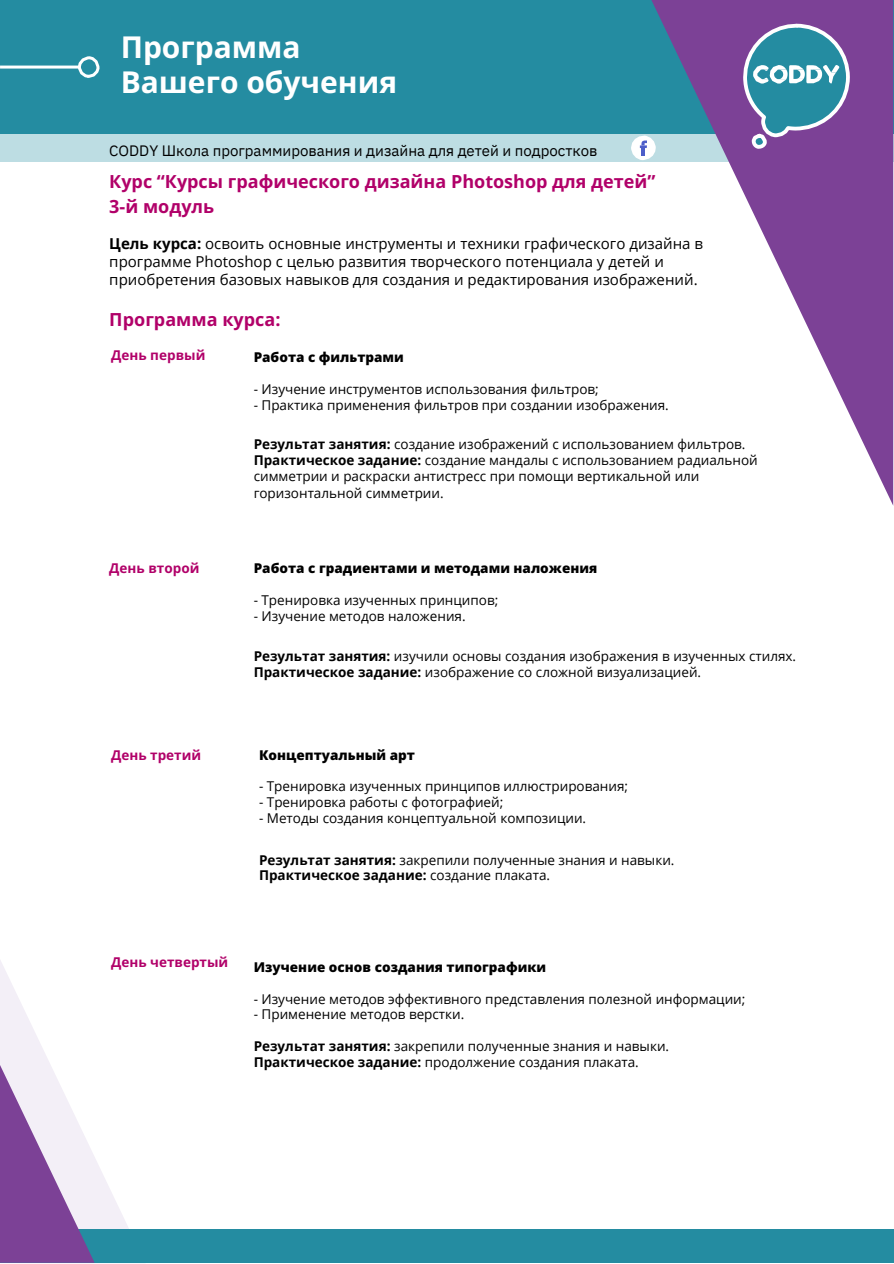
<style>
.page{position:relative;width:894px;height:1264px;background:#fff}
.page>*{position:absolute;margin:0;border:0;box-sizing:border-box;transform-origin:0 0}
.t1{font:700 30px/34.8px "Open Sans";color:#fff}
.t2{font:700 18px/24.8px "Open Sans";color:#b10069}
.t3{font:15px/18px "Open Sans";color:#000}
.t4{font:15px "IBM Plex Sans";color:#000}
.t5{font:13.5px "Open Sans";color:#000}
.t6{font:800 13.5px "Open Sans";color:#000}
.t7{font:700 13.5px "Open Sans";color:#b10069}
.t8{font:700 13.5px "Open Sans";color:#000}
.s1{font-weight:700}
.s2{font-weight:400}
</style>
<div class="page">
<div style="left:0;top:0;width:893px;height:134px;background:#248ca1"></div>
<div style="left:0;top:134px;width:893px;height:28px;background:#bddde3"></div>
<svg style="left:651px;top:0;width:242px;height:505px"></svg>
<hr style="left:0;top:66px;width:79px;height:3px;background:#fff">
<svg style="left:76px;top:56px;width:24px;height:22px"></svg>
<svg style="left:741px;top:22px;width:110px;height:129px"></svg>
<svg style="left:631px;top:135px;width:24px;height:25px"></svg>
<div style="left:0;top:1229px;width:893px;height:32px;background:#248ca1"></div>
<svg style="left:0;top:960px;width:146px;height:303px"></svg>
<p class="t1" style="left:121px;top:29px;width:278px">Программа<br>Вашего обучения</p>
<h4 class="t4" style="left:109px;top:141px;width:489px">CODDY Школа программирования и дизайна для детей и подростков</h4>
<p class="t2" style="left:109px;top:169px;width:547px">Курс “Курсы графического дизайна Photoshop для детей”<br>3-й модуль</p>
<p class="t3" style="left:109px;top:234px;width:595px"><span class="s1">Цель курса:</span> освоить основные инструменты и техники графического дизайна в программе Photoshop с целью развития творческого потенциала у детей и приобретения базовых навыков для создания и редактирования изображений.</p>
<h4 class="t2" style="left:109px;top:307px;width:173px">Программа курса:</h4>
<h3 class="t7" style="left:111px;top:345px;width:96px">День первый</h3>
<h4 class="t6" style="left:253px;top:348px;width:152px">Работа с фильтрами</h4>
<p class="t5" style="left:253px;top:380px;width:346px">- Изучение инструментов использования фильтров;</p>
<p class="t5" style="left:253px;top:396px;width:416px">- Практика применения фильтров при создании изображения.</p>
<p class="t5" style="left:253px;top:435px;width:493px"><span class="s1">Результат занятия:</span> создание изображений с использованием фильтров.</p>
<p class="t5" style="left:253px;top:451px;width:505px"><span class="s1">Практическое задание:</span> создание мандалы с использованием радиальной</p>
<p class="t5" style="left:253px;top:467px;width:447px">симметрии и раскраски антистресс при помощи вертикальной или</p>
<p class="t5" style="left:253px;top:483px;width:191px">горизонтальной симметрии.</p>
<h1 class="t7" style="left:109px;top:559px;width:92px">День второй</h1>
<p class="t6" style="left:253px;top:559px;width:345px">Работа с градиентами и методами наложения</p>
<p class="t5" style="left:253px;top:590px;width:246px">- Тренировка изученных принципов;</p>
<p class="t5" style="left:253px;top:606px;width:213px">- Изучение методов наложения.</p>
<p class="t5" style="left:253px;top:646px;width:544px"><span class="s1">Результат занятия:</span> изучили основы создания изображения в изученных стилях.</p>
<p class="t5" style="left:253px;top:662px;width:449px"><span class="s1">Практическое задание:</span> изображение со сложной визуализацией.</p>
<p class="t7" style="left:111px;top:745px;width:92px">День третий</p>
<h4 class="t6" style="left:259px;top:745px;width:157px">Концептуальный арт</h4>
<h4 class="t5" style="left:259px;top:776px;width:370px">- Тренировка изученных принципов иллюстрирования;</h4>
<p class="t5" style="left:259px;top:792px;width:246px">- Тренировка работы с фотографией;</p>
<p class="t5" style="left:259px;top:808px;width:328px">- Методы создания концептуальной композиции.</p>
<p class="t5" style="left:259px;top:850px;width:417px"><span class="s1">Результат занятия:</span> закрепили полученные знания и навыки.</p>
<h4 class="t8" style="left:259px;top:866px;width:292px">Практическое задание: <span class="s2">создание плаката.</span></h4>
<h2 class="t7" style="left:111px;top:952px;width:119px">День четвертый</h2>
<h3 class="t6" style="left:253px;top:957px;width:294px">Изучение основ создания типографики</h3>
<h2 class="t5" style="left:253px;top:989px;width:493px">- Изучение методов эффективного представления полезной информации;</h2>
<h4 class="t5" style="left:253px;top:1004px;width:212px">- Применение методов верстки.</h4>
<h4 class="t5" style="left:253px;top:1036px;width:417px"><span class="s1">Результат занятия:</span> закрепили полученные знания и навыки.</h4>
<p class="t5" style="left:253px;top:1052px;width:386px"><span class="s1">Практическое задание:</span> продолжение создания плаката.</p>
</div>
